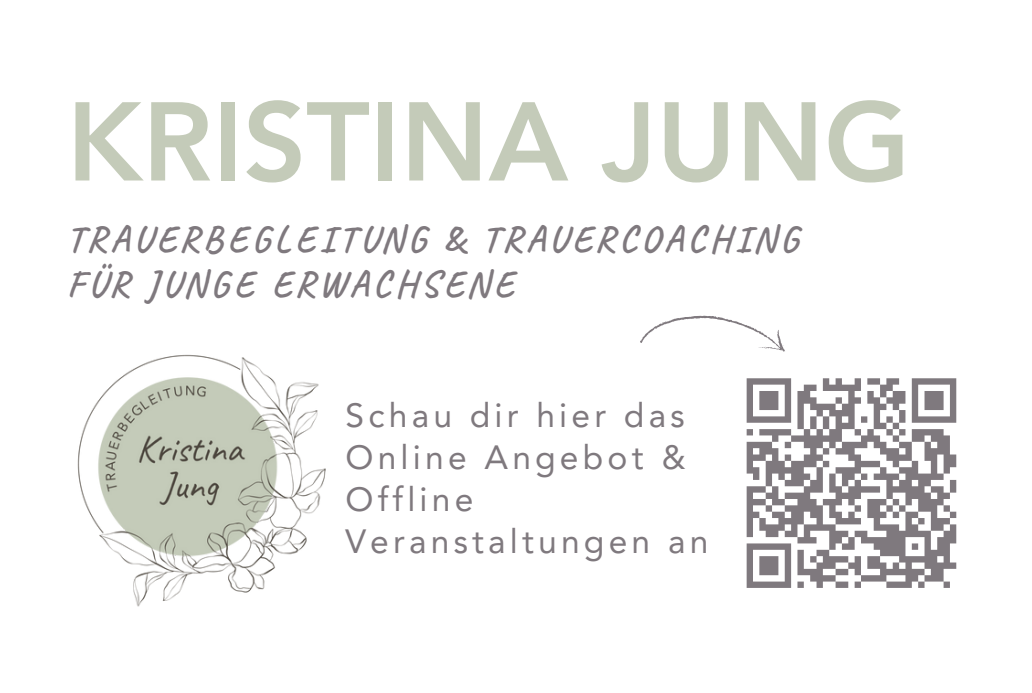
<style>
.page{position:relative;width:1032px;height:693px;background:#fff}
.page>*{position:absolute;margin:0;border:0;box-sizing:border-box;transform-origin:0 0}
.t1{font:800 110.4px "Avenir LT Pro";color:#c4cbb9}
.t2{font:700 36.4px/45.6px "Caveat";letter-spacing:.125em;color:#7f797e}
.t3{font:33.6px/42px "Avenir LT Pro";letter-spacing:.125em;color:#7f797e}
</style>
<div class="page">
<svg style="left:640px;top:315px;width:145px;height:37px"></svg>
<svg style="left:746px;top:378px;width:211px;height:210px"></svg>
<img style="left:77px;top:354px;width:249px;height:253px">
<p class="t1" style="left:67px;top:97px;width:845px">KRISTINA JUNG</p>
<p class="t2" style="left:67px;top:216px;width:733px">TRAUERBEGLEITUNG &amp; TRAUERCOACHING<br>FÜR JUNGE ERWACHSENE</p>
<h1 class="t3" style="left:346px;top:397px;width:341px">Schau dir hier das</h1>
<h2 class="t3" style="left:346px;top:440px;width:364px">Online Angebot &amp;<br>Offline<br>Veranstaltungen an</h2>
</div>
